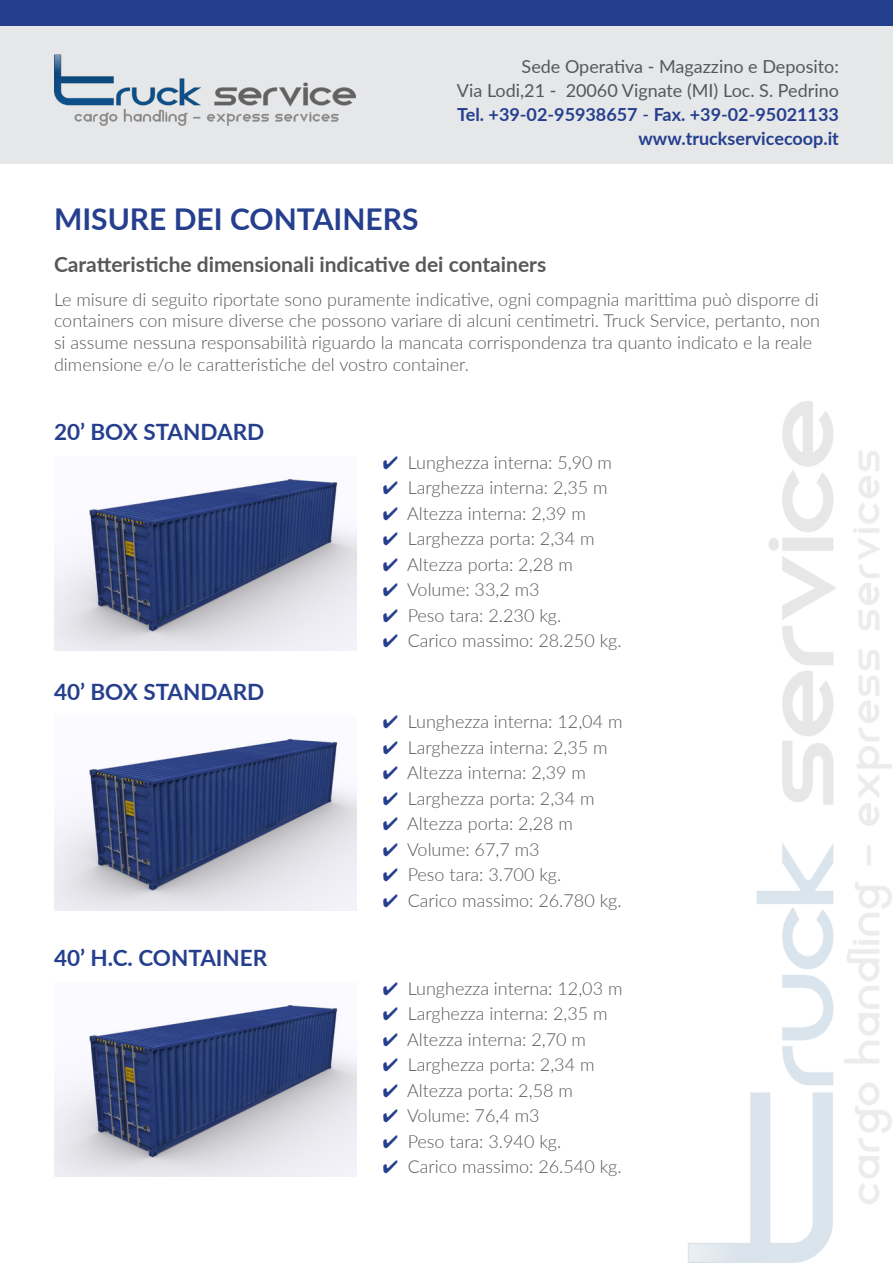
<style>
.page{position:relative;width:893px;height:1263px;background:#fff}
.page>*{position:absolute;margin:0;border:0;box-sizing:border-box;transform-origin:0 0}
.t1{font:700 30px "Lato";color:#253f8e}
.t2{font:700 22.5px "Lato";color:#253f8e}
.t3{font:700 21px "Lato";color:#57585a}
.t4{font:300 18px/21.6px "Lato";color:#57585a}
.t5{font:18px "Lato";color:#57585a}
.t6{font:700 18px "Lato";color:#253f8e}
.s1{font-weight:400}
.s2{color:#253f8e}
</style>
<div class="page">
<div style="left:0;top:0;width:893px;height:164px;background:#e6e7e9"></div>
<div style="left:0;top:0;width:893px;height:26px;background:#253f8e"></div>
<img style="left:54px;top:54px;width:302px;height:72px">
<img style="left:688px;top:401px;width:204px;height:862px">
<img style="left:54px;top:479px;width:302px;height:172px">
<img style="left:54px;top:738px;width:302px;height:172px">
<img style="left:54px;top:1005px;width:302px;height:172px">
<p class="t5" style="left:522px;top:54px;width:319px">Sede Operativa - Magazzino e Deposito:</p>
<p class="t5" style="left:457px;top:78px;width:384px">Via Lodi,21 - 20060 Vignate (MI) Loc. S. Pedrino</p>
<p class="t6" style="left:457px;top:101px;width:383px">Tel. +39-02-95938657 <span class="s1">-</span> Fax. +39-02-95021133</p>
<p class="t6" style="left:638px;top:125px;width:202px">www.truckservicecoop.it</p>
<p class="t1" style="left:54px;top:197px;width:366px">MISURE DEI CONTAINERS</p>
<p class="t3" style="left:54px;top:249px;width:494px">Caratteristiche dimensionali indicative dei containers</p>
<p class="t4" style="left:54px;top:288px;width:767px">Le misure di seguito riportate sono puramente indicative, ogni compagnia marittima può disporre di containers con misure diverse che possono variare di alcuni centimetri. Truck Service, pertanto, non si assume nessuna responsabilità riguardo la mancata corrispondenza tra quanto indicato e la reale dimensione e/o le caratteristiche del vostro container.</p>
<p class="t2" style="left:54px;top:416px;width:212px">20’ BOX STANDARD</p>
<p class="t2" style="left:54px;top:675px;width:212px">40’ BOX STANDARD</p>
<p class="t2" style="left:54px;top:942px;width:215px">40’ H.C. CONTAINER</p>
<p class="t4" style="left:383px;top:451px;width:231px"><span class="s2">✔</span> Lunghezza interna: 5,90 m</p>
<p class="t4" style="left:383px;top:476px;width:226px"><span class="s2">✔</span> Larghezza interna: 2,35 m</p>
<p class="t4" style="left:383px;top:502px;width:205px"><span class="s2">✔</span> Altezza interna: 2,39 m</p>
<p class="t4" style="left:383px;top:527px;width:213px"><span class="s2">✔</span> Larghezza porta: 2,34 m</p>
<p class="t4" style="left:383px;top:553px;width:192px"><span class="s2">✔</span> Altezza porta: 2,28 m</p>
<p class="t4" style="left:383px;top:578px;width:158px"><span class="s2">✔</span> Volume: 33,2 m3</p>
<p class="t4" style="left:383px;top:604px;width:180px"><span class="s2">✔</span> Peso tara: 2.230 kg.</p>
<p class="t4" style="left:383px;top:629px;width:240px"><span class="s2">✔</span> Carico massimo: 28.250 kg.</p>
<p class="t4" style="left:383px;top:710px;width:241px"><span class="s2">✔</span> Lunghezza interna: 12,04 m</p>
<p class="t4" style="left:383px;top:736px;width:226px"><span class="s2">✔</span> Larghezza interna: 2,35 m</p>
<p class="t4" style="left:383px;top:761px;width:205px"><span class="s2">✔</span> Altezza interna: 2,39 m</p>
<p class="t4" style="left:383px;top:787px;width:213px"><span class="s2">✔</span> Larghezza porta: 2,34 m</p>
<p class="t4" style="left:383px;top:812px;width:192px"><span class="s2">✔</span> Altezza porta: 2,28 m</p>
<p class="t4" style="left:383px;top:838px;width:158px"><span class="s2">✔</span> Volume: 67,7 m3</p>
<p class="t4" style="left:383px;top:863px;width:180px"><span class="s2">✔</span> Peso tara: 3.700 kg.</p>
<p class="t4" style="left:383px;top:889px;width:240px"><span class="s2">✔</span> Carico massimo: 26.780 kg.</p>
<p class="t4" style="left:383px;top:977px;width:241px"><span class="s2">✔</span> Lunghezza interna: 12,03 m</p>
<p class="t4" style="left:383px;top:1002px;width:226px"><span class="s2">✔</span> Larghezza interna: 2,35 m</p>
<p class="t4" style="left:383px;top:1028px;width:205px"><span class="s2">✔</span> Altezza interna: 2,70 m</p>
<p class="t4" style="left:383px;top:1053px;width:213px"><span class="s2">✔</span> Larghezza porta: 2,34 m</p>
<p class="t4" style="left:383px;top:1079px;width:192px"><span class="s2">✔</span> Altezza porta: 2,58 m</p>
<p class="t4" style="left:383px;top:1104px;width:158px"><span class="s2">✔</span> Volume: 76,4 m3</p>
<p class="t4" style="left:383px;top:1130px;width:180px"><span class="s2">✔</span> Peso tara: 3.940 kg.</p>
<p class="t4" style="left:383px;top:1155px;width:240px"><span class="s2">✔</span> Carico massimo: 26.540 kg.</p>
</div>
